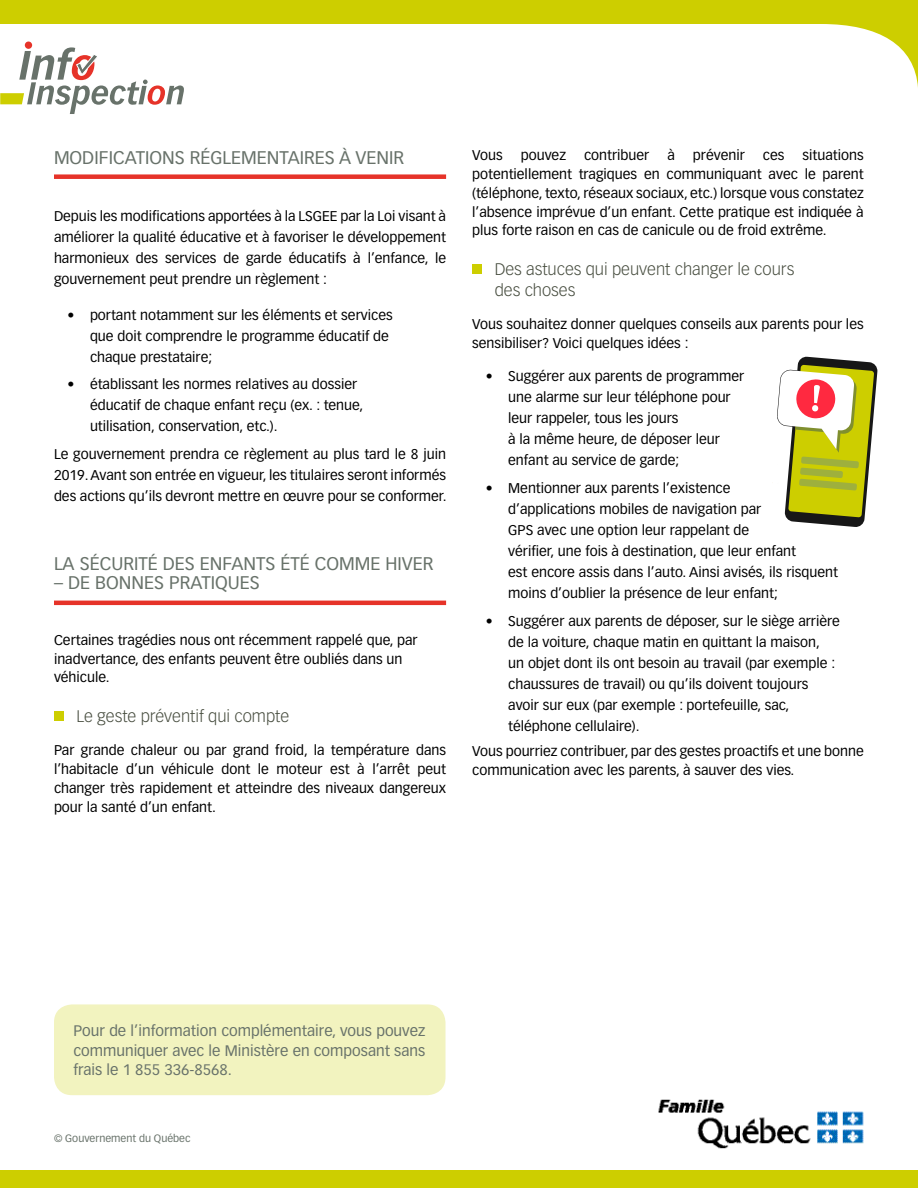
<style>
.page{position:relative;width:918px;height:1188px;background:#fff}
.page>*{position:absolute;margin:0;border:0;box-sizing:border-box;transform-origin:0 0}
.Courant{font:18px "Vectora LT Std";color:#68726a}
.Titre{font:18px "Vectora LT Std";color:#68726a}
.sous-titre{font:300 16.5px/21px "Vectora LT Std";color:#464c3e}
.Courant-2{font:15px/19.5px "Vectora LT Std";color:#68726a;text-align:justify}
.Titre-2{font:13.8px/21px "Vectora LT Std";color:#000}
.Courant-3{font:13.8px/18.8px "Vectora LT Std";color:#000}
.Courant-4{font:10.5px "Vectora LT Std";color:#68726a}
</style>
<div class="page">
<div style="left:0;top:1170px;width:918px;height:18px;background:#cdce00"></div>
<div style="left:54px;top:174px;width:392px;height:5px;background:#e63329"></div>
<hr style="left:54px;top:601px;width:392px;height:4px;background:#e63329">
<div style="left:54px;top:711px;width:10px;height:10px;background:#cdce00"></div>
<div style="left:54px;top:1004px;width:392px;height:91px;background:#f2f3bf;border-radius:18px"></div>
<div style="left:0;top:0;width:918px;height:24px;background:#cdce00"></div>
<svg style="left:826px;top:24px;width:92px;height:64px"></svg>
<svg style="left:0;top:41px;width:184px;height:73px"></svg>
<div style="left:472px;top:264px;width:10px;height:10px;background:#cdce00"></div>
<img style="left:658px;top:1099px;width:206px;height:50px">
<svg style="left:777px;top:356px;width:101px;height:171px"></svg>
<p class="Titre" style="left:54px;top:147px;width:352px">MODIFICATIONS RÉGLEMENTAIRES À VENIR</p>
<p class="Titre-2" style="left:54px;top:206px;width:394px;text-align:justify">Depuis les modifications apportées à la LSGEE par la Loi visant à améliorer la qualité éducative et à favoriser le développement harmonieux des services de garde éducatifs à l’enfance, le gouvernement peut prendre un règlement :</p>
<p class="Titre-2" style="left:90px;top:304px;width:304px;text-indent:-23px">• portant notamment sur les éléments et services que doit comprendre le programme éducatif de chaque prestataire;</p>
<p class="Titre-2" style="left:90px;top:374px;width:275px;text-indent:-23px">• établissant les normes relatives au dossier éducatif de chaque enfant reçu (ex. : tenue, utilisation, conservation, etc.).</p>
<p class="Titre-2" style="left:54px;top:444px;width:394px;text-align:justify">Le gouvernement prendra ce règlement au plus tard le 8 juin 2019. Avant son entrée en vigueur, les titulaires seront informés des actions qu’ils devront mettre en œuvre pour se conformer.</p>
<p class="Courant" style="left:54px;top:553px;width:381px">LA SÉCURITÉ DES ENFANTS ÉTÉ COMME HIVER</p>
<p class="Courant" style="left:54px;top:572px;width:207px">– DE BONNES PRATIQUES</p>
<p class="Courant-3" style="left:54px;top:631px;width:365px">Certaines tragédies nous ont récemment rappelé que, par inadvertance, des enfants peuvent être oubliés dans un véhicule.</p>
<p class="sous-titre" style="left:76px;top:706px;width:214px">Le geste préventif qui compte</p>
<p class="Courant-3" style="left:54px;top:741px;width:394px;text-align:justify">Par grande chaleur ou par grand froid, la température dans l’habitacle d’un véhicule dont le moteur est à l’arrêt peut changer très rapidement et atteindre des niveaux dangereux pour la santé d’un enfant.</p>
<p class="Courant-3" style="left:472px;top:146px;width:32px">Vous</p>
<p class="Courant-3" style="left:521px;top:146px;width:47px">pouvez</p>
<p class="Courant-3" style="left:584px;top:146px;width:67px">contribuer</p>
<p class="Courant-3" style="left:667px;top:146px;width:9px">à</p>
<p class="Courant-3" style="left:693px;top:146px;width:53px">prévenir</p>
<p class="Courant-3" style="left:763px;top:146px;width:23px">ces</p>
<p class="Courant-3" style="left:472px;top:146px;width:393px;text-align:justify;text-indent:330px">situations potentiellement tragiques en communiquant avec le parent (téléphone, texto, réseaux sociaux, etc.) lorsque vous constatez l’absence imprévue d’un enfant. Cette pratique est indiquée à plus forte raison en cas de canicule ou de froid extrême.</p>
<p class="sous-titre" style="left:495px;top:259px;width:301px">Des astuces qui peuvent changer le cours des choses</p>
<p class="Courant-3" style="left:472px;top:315px;width:393px">Vous souhaitez donner quelques conseils aux parents pour les sensibiliser? Voici quelques idées :</p>
<p class="Titre-2" style="left:508px;top:366px;width:238px;text-indent:-23px">• Suggérer aux parents de programmer une alarme sur leur téléphone pour leur rappeler, tous les jours<br>à la même heure, de déposer leur enfant au service de garde;</p>
<p class="Titre-2" style="left:508px;top:478px;width:331px;text-indent:-23px">• Mentionner aux parents l’existence<br>d’applications mobiles de navigation par<br>GPS avec une option leur rappelant de<br>vérifier, une fois à destination, que leur enfant<br>est encore assis dans l’auto. Ainsi avisés, ils risquent moins d’oublier la présence de leur enfant;</p>
<p class="Titre-2" style="left:508px;top:610px;width:333px;text-indent:-23px">• Suggérer aux parents de déposer, sur le siège arrière de la voiture, chaque matin en quittant la maison,<br>un objet dont ils ont besoin au travail (par exemple : chaussures de travail) ou qu’ils doivent toujours avoir sur eux (par exemple : portefeuille, sac, téléphone cellulaire).</p>
<p class="Courant-3" style="left:472px;top:742px;width:393px">Vous pourriez contribuer, par des gestes proactifs et une bonne communication avec les parents, à sauver des vies.</p>
<p class="Courant-2" style="left:73px;top:1021px;width:353px">Pour de l’information complémentaire, vous pouvez communiquer avec le Ministère en composant sans frais le 1 855 336-8568.</p>
<p class="Courant-4" style="left:54px;top:1133px;width:138px">© Gouvernement du Québec</p>
</div>
